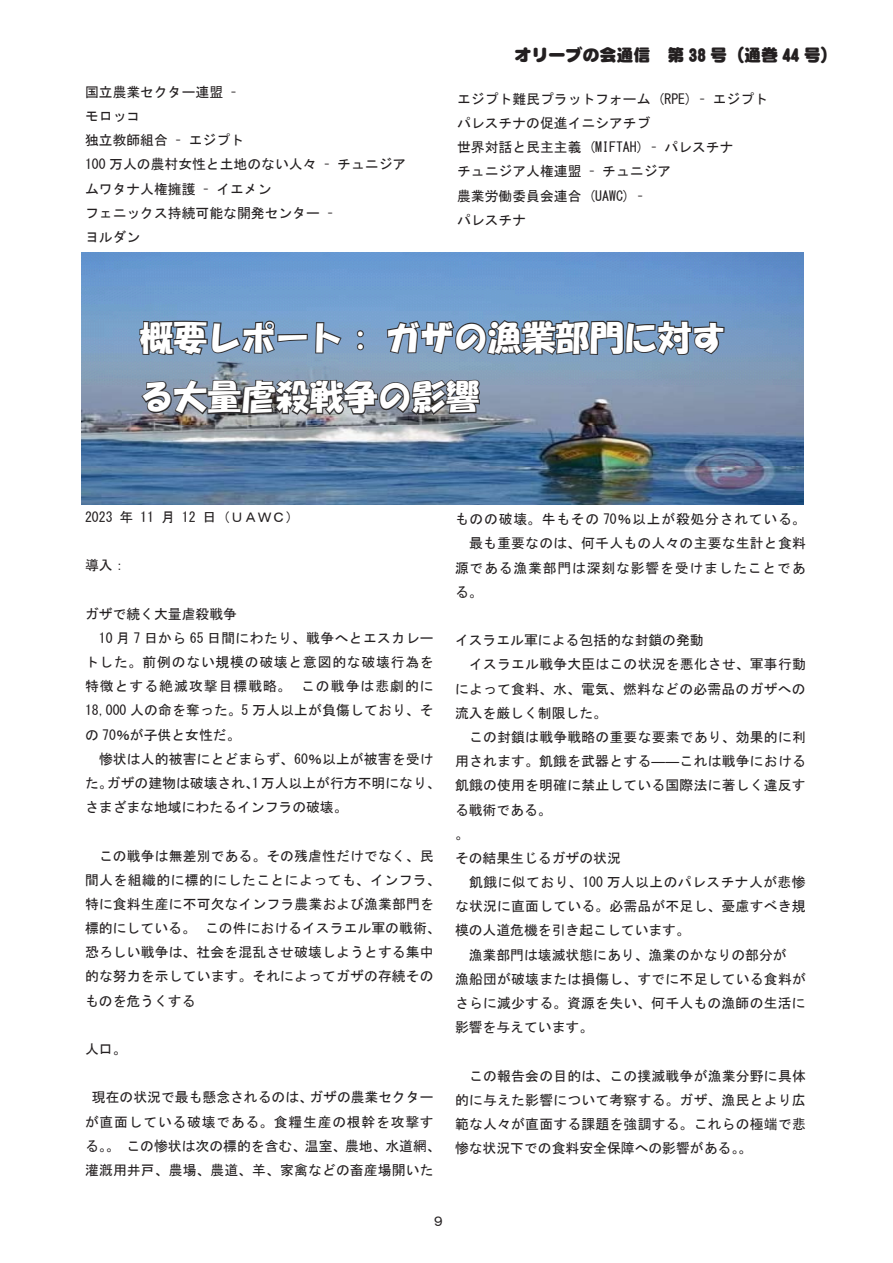
<style>
.page{position:relative;width:893px;height:1263px;background:#fff}
.page>*{position:absolute;margin:0;border:0;box-sizing:border-box;transform-origin:0 0}
.t1{font:34.05px/59.6px "HG Soei Kakupoptai";color:#fff}
.t2{font:16.95px "DF Maru Gothic UB WIN RKSJ H";color:#231f20}
.t3{font:13.8px/24.2px "MS Gothic";letter-spacing:.01em;color:#231f20}
.t4{font:13.8px "MS Gothic";letter-spacing:.055em;color:#231f20}
.t5{font:13.8px "MS Gothic";letter-spacing:.03em;color:#231f20}
.t6{font:13.8px "MS Gothic";letter-spacing:.035em;color:#231f20}
.t7{font:13.8px "MS Gothic";letter-spacing:.075em;color:#231f20}
</style>
<div class="page">
<img style="left:81px;top:252px;width:723px;height:252px">
<svg style="left:137px;top:319px;width:206px;height:38px;background:#67809b"></svg>
<svg style="left:355px;top:328px;width:11px;height:24px"></svg>
<svg style="left:385px;top:312px;width:341px;height:45px;background:#637d99"></svg>
<svg style="left:140px;top:378px;width:341px;height:39px;background:#646a73"></svg>
<p class="t3" style="left:85px;top:80px;width:140px">国立農業セクター連盟</p>
<p class="t3" style="left:85px;top:104px;width:57px">モロッコ</p>
<p class="t3" style="left:189px;top:128px;width:57px">エジプト</p>
<p class="t3" style="left:230px;top:80px;width:8px">–</p>
<p class="t3" style="left:85px;top:128px;width:84px">独立教師組合</p>
<p class="t3" style="left:175px;top:128px;width:8px">–</p>
<p class="t3" style="left:216px;top:152px;width:102px;text-indent:-131px">100 万人の農村女性と土地のない人々イエメン</p>
<p class="t3" style="left:85px;top:177px;width:112px">ムワタナ人権擁護</p>
<p class="t3" style="left:202px;top:177px;width:8px">–</p>
<p class="t3" style="left:323px;top:152px;width:8px">–</p>
<p class="t3" style="left:337px;top:152px;width:71px">チュニジア</p>
<p class="t3" style="left:85px;top:201px;width:236px">フェニックス持続可能な開発センターヨルダン</p>
<p class="t3" style="left:327px;top:201px;width:8px">–</p>
<p class="t2" style="left:514px;top:47px;width:325px">オリーブの会通信　第 38 号（通巻 44 号(</p>
<p class="t3" style="left:457px;top:87px;width:195px">エジプト難民プラットフォームパレスチナの促進イニシアチブ</p>
<p class="t3" style="left:657px;top:87px;width:50px">(RPE) –</p>
<p class="t3" style="left:713px;top:87px;width:57px">エジプト</p>
<p class="t3" style="left:457px;top:135px;width:126px">世界対話と民主主義</p>
<p class="t3" style="left:588px;top:135px;width:71px">(MIFTAH) –</p>
<p class="t3" style="left:664px;top:135px;width:71px">パレスチナ</p>
<p class="t3" style="left:457px;top:159px;width:126px">チュニジア人権連盟</p>
<p class="t3" style="left:588px;top:159px;width:8px">–</p>
<p class="t3" style="left:602px;top:159px;width:71px">チュニジア</p>
<p class="t3" style="left:457px;top:184px;width:126px">農業労働委員会連合パレスチナ</p>
<p class="t3" style="left:588px;top:184px;width:57px">(UAWC –(</p>
<h1 class="t1" style="left:386px;top:308px;width:342px">ガザの漁業部門に対す</h1>
<h1 class="t1" style="left:140px;top:308px;width:342px">概要レポート :<br>る大量虐殺戦争の影響</h1>
<p class="t3" style="left:120px;top:505px;width:15px">年</p>
<p class="t3" style="left:202px;top:505px;width:98px">日（ＵＡＷＣ(</p>
<p class="t3" style="left:85px;top:505px;width:29px">2023</p>
<p class="t3" style="left:85px;top:553px;width:43px">導入：</p>
<p class="t3" style="left:85px;top:602px;width:154px">ガザで続く大量虐殺戦争</p>
<p class="t5" style="left:85px;top:631px;width:350px">　10 月 7 日から 65 日間にわたり、戦争へとエスカレー</p>
<p class="t4" style="left:85px;top:655px;width:350px">トした。前例のない規模の破壊と意図的な破壊行為を</p>
<p class="t7" style="left:301px;top:679px;width:134px">この戦争は悲劇的に</p>
<p class="t3" style="left:140px;top:505px;width:15px">11</p>
<p class="t3" style="left:182px;top:505px;width:15px">12</p>
<p class="t3" style="left:161px;top:505px;width:15px">月</p>
<p class="t7" style="left:85px;top:679px;width:207px">特徴とする絶滅攻撃目標戦略。</p>
<p class="t3" style="left:85px;top:698px;width:350px">18,000 人の命を奪った。5 万人以上が負傷しており、そ</p>
<p class="t3" style="left:85px;top:722px;width:157px">の 70％が子供と女性だ。</p>
<p class="t3" style="left:85px;top:747px;width:350px">　惨状は人的被害にとどまらず、60％以上が被害を受け</p>
<p class="t3" style="left:107px;top:771px;width:335px">ガザの建物は破壊され 1、万人以上が行方不明になり、</p>
<p class="t3" style="left:85px;top:771px;width:264px">た。<br>さまざまな地域にわたるインフラの破壊。</p>
<p class="t3" style="left:85px;top:843px;width:350px">　この戦争は無差別である。その残虐性だけでなく、民</p>
<p class="t6" style="left:85px;top:873px;width:357px">間人を組織的に標的にしたことによっても、インフラ、</p>
<p class="t3" style="left:85px;top:892px;width:350px">特に食料生産に不可欠なインフラ農業および漁業部門を</p>
<p class="t3" style="left:205px;top:916px;width:237px">この件におけるイスラエル軍の戦術、</p>
<p class="t3" style="left:85px;top:916px;width:350px">標的にしている。<br>恐ろしい戦争は、社会を混乱させ破壊しようとする集中的な努力を示しています。それによってガザの存続そのものを危うくする</p>
<p class="t3" style="left:85px;top:1037px;width:43px">人口。</p>
<p class="t3" style="left:309px;top:1085px;width:126px">ガザの農業セクター</p>
<p class="t3" style="left:92px;top:1085px;width:223px">現在の状況で最も懸念されるのは、</p>
<p class="t4" style="left:85px;top:1115px;width:350px">が直面している破壊である。食糧生産の根幹を攻撃す</p>
<p class="t3" style="left:126px;top:1134px;width:316px">この惨状は次の標的を含む、温室、農地、水道網、</p>
<p class="t3" style="left:85px;top:1134px;width:350px">る。。<br>灌漑用井戸、農場、農道、羊、家禽などの畜産場開いた</p>
<p class="t3" style="left:455px;top:507px;width:352px;text-align:justify">ものの破壊。牛もその 70％以上が殺処分されている。　最も重要なのは、何千人もの人々の主要な生計と食料源である漁業部門は深刻な影響を受けましたことである。</p>
<p class="t3" style="left:455px;top:628px;width:352px">イスラエル軍による包括的な封鎖の発動<br>　イスラエル戦争大臣はこの状況を悪化させ、軍事行動によって食料、水、電気、燃料などの必需品のガザへの流入を厳しく制限した。<br>　この封鎖は戦争戦略の重要な要素であり、効果的に利用されます。飢餓を武器とする――これは戦争における飢餓の使用を明確に禁止している国際法に著しく違反する戦術である。<br>。<br>その結果生じるガザの状況<br>　飢餓に似ており、100 万人以上のパレスチナ人が悲惨な状況に直面している。必需品が不足し、憂慮すべき規模の人道危機を引き起こしています。<br>　漁業部門は壊滅状態にあり、漁業のかなりの部分が<br>漁船団が破壊または損傷し、すでに不足している食料がさらに減少する。資源を失い、何千人もの漁師の生活に影響を与えています。</p>
<p class="t3" style="left:455px;top:1063px;width:352px;text-align:justify">　この報告会の目的は、この撲滅戦争が漁業分野に具体的に与えた影響について考察する。ガザ、漁民とより広範な人々が直面する課題を強調する。これらの極端で悲惨な状況下での食料安全保障への影響がある。。</p>
<p class="t3" style="left:431px;top:1209px;width:15px">９</p>
</div>
